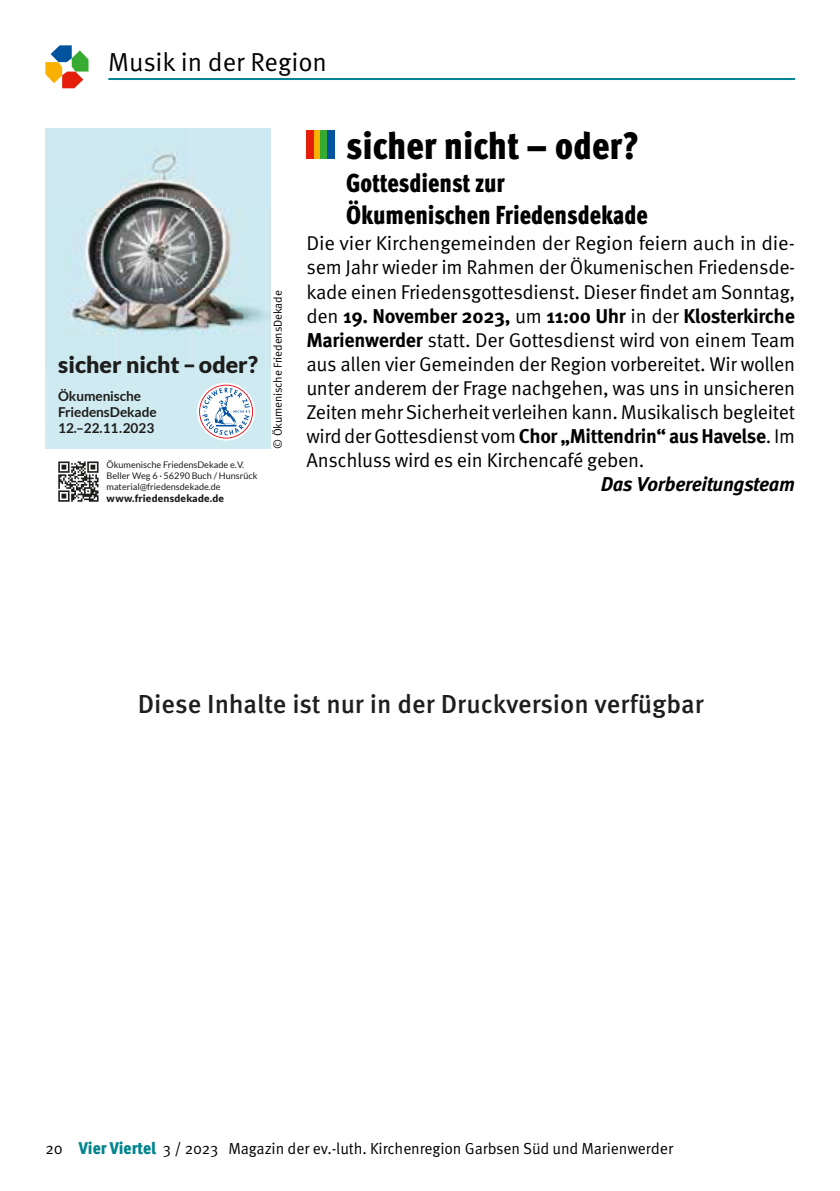
<style>
.page{position:relative;width:840px;height:1191px;background:#fff}
.page>*{position:absolute;margin:0;border:0;box-sizing:border-box;transform-origin:0 0}
.t1{font:900 condensed 38px "Meta Pro";color:#000}
.t2{font:500 26px "Meta Pro";color:#1e1e1d}
.t3{font:900 condensed 26px/31.2px "Meta Pro";color:#000;scale:.95 1}
.t4{font:26px "Meta Pro Norm";color:#000}
.t5{font:900 23px "Lato";color:#1d1d1b}
.t6{font:20px/24px "Meta Pro Norm";letter-spacing:-.02em;color:#000;text-align:justify}
.t7{font:700 20px "Meta Pro";letter-spacing:-.02em;color:#000}
.t8{font:italic 700 20px "Meta Pro";letter-spacing:-.02em;color:#000}
.t9{font:16px "Meta Pro Norm";letter-spacing:-.01em;color:#000}
.t10{font:700 13.6px/15.8px "Lato";letter-spacing:-.005em;color:#1d1d1b}
.t11{font:11.6px "Meta Pro Norm";letter-spacing:-.01em;color:#000}
.t12{font:900 10.2px "Lato";letter-spacing:.02em;color:#1d1d1b}
.t13{font:9px/10.8px "Lato";color:#1d1d1b}
.s1{font-family:"Meta Pro Norm";font-weight:400}
.s2{font-family:"Meta Pro";font-weight:700}
.s3{font-family:"Meta Pro";font-weight:900;font-stretch:condensed;font-size:17px;color:#00848f}
</style>
<div class="page">
<hr style="left:108px;top:78px;width:686px;height:2px;background:#00848f">
<svg style="left:45px;top:45px;width:43px;height:43px"></svg>
<div style="left:313px;top:131px;width:7px;height:28px;background:#f9b000"></div>
<div style="left:306px;top:131px;width:7px;height:28px;background:#e41e0a"></div>
<div style="left:320px;top:131px;width:7px;height:28px;background:#37aa32"></div>
<div style="left:327px;top:131px;width:8px;height:28px;background:#00549d"></div>
<img style="left:45px;top:128px;width:226px;height:321px">
<svg style="left:58px;top:461px;width:40px;height:41px"></svg>
<svg style="left:197px;top:383px;width:58px;height:57px"></svg>
<svg style="left:199px;top:385px;width:54px;height:53px"></svg>
<h2 class="t4" style="left:108px;top:42px;width:220px">Musik in der Region</h2>
<p class="t5" style="left:58px;top:351px;width:201px">sicher nicht – oder?</p>
<p class="t10" style="left:58px;top:388px;width:100px">Ökumenische<br>FriedensDekade<br>12.–22.11.2023</p>
<p class="t13" style="left:106px;top:459px;width:152px">Ökumenische FriedensDekade e.V.<br>Beller Weg 6 · 56290 Buch / Hunsrück material@friedensdekade.de</p>
<p class="t12" style="left:106px;top:492px;width:119px">www.friedensdekade.de</p>
<p class="t11" style="left:269px;top:448px;width:160px;rotate:-90deg">© Ökumenische FriedensDekade</p>
<h1 class="t1" style="left:346px;top:116px;width:294px">sicher nicht – oder?</h1>
<h2 class="t3" style="left:346px;top:166px;width:319px">Gottesdienst zur<br>Ökumenischen Friedensdekade</h2>
<p class="t6" style="left:306px;top:230px;width:490px">Die vier Kirchengemeinden der Region feiern auch in die&shy;sem Jahr wieder im Rahmen der Ökumenischen Friedensde&shy;kade einen Friedensgottesdienst. Dieser findet am Sonntag,</p>
<p class="t7" style="left:306px;top:300px;width:489px"><span class="s1">den</span> 19. November 2023, <span class="s1">um</span> 11:00 Uhr <span class="s1">in der</span> Klosterkirche</p>
<p class="t6" style="left:306px;top:326px;width:490px"><span class="s2">Marienwerder</span> statt. Der Gottesdienst wird von einem Team aus allen vier Gemeinden der Region vorbereitet. Wir wollen unter anderem der Frage nachgehen, was uns in unsicheren Zeiten mehr Sicherheit verleihen kann. Musikalisch begleitet</p>
<p class="t7" style="left:306px;top:420px;width:490px"><span class="s1">wird der Gottesdienst vom</span> Chor „Mittendrin“ aus Havelse<span class="s1">. Im</span></p>
<p class="t6" style="left:306px;top:446px;width:339px">Anschluss wird es ein Kirchencafé geben.</p>
<p class="t8" style="left:600px;top:468px;width:196px">Das Vorbereitungsteam</p>
<h2 class="t2" style="left:138px;top:684px;width:567px">Diese Inhalte ist nur in der Druckversion verfügbar</h2>
<p class="t9" style="left:45px;top:1135px;width:629px">20 <span class="s3">Vier Viertel</span> 3 / 2023 Magazin der ev.-luth. Kirchenregion Garbsen Süd und Marienwerder</p>
</div>
